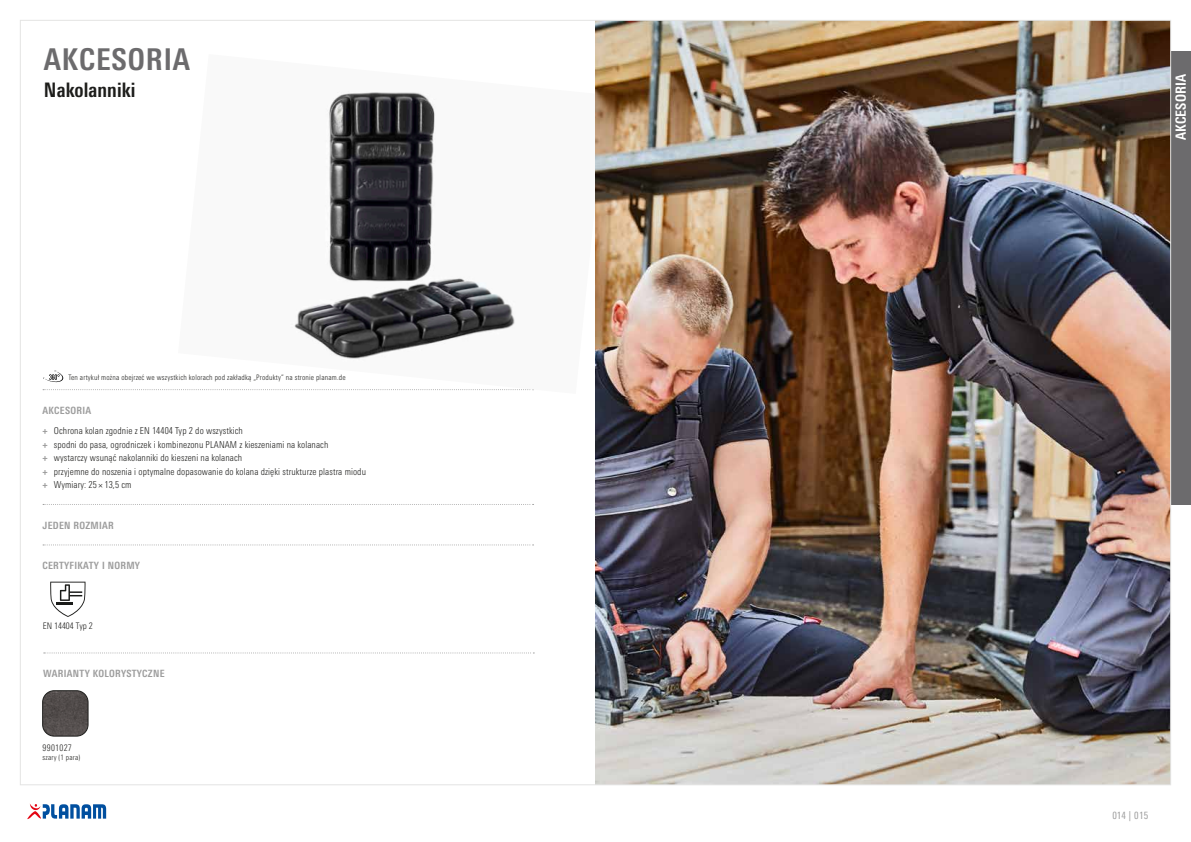
<style>
.page{position:relative;width:1191px;height:842px;background:#fff}
.page>*{position:absolute;margin:0;border:0;box-sizing:border-box;transform-origin:0 0}
.t1{font:700 condensed 30px "Univers Next Pro";letter-spacing:.03em;color:#6c6b6d}
.t2{font:700 condensed 20px "Univers Next Pro";letter-spacing:.005em;color:#1d1d1b}
.t3{font:700 condensed 14px "Univers Next Pro";letter-spacing:.005em;color:#fff}
.t4{font:700 condensed 10px "Univers Next Pro";letter-spacing:.03em;color:#9d9d9d}
.t5{font:condensed 10px "Univers Next Pro";letter-spacing:.025em;color:#9d9d9d}
.t6{font:300 condensed 9.5px/13.5px "Univers Next Pro";letter-spacing:.01em;color:#1d1d1b}
.t7{font:300 condensed 9px "Univers Next Pro";color:#1d1d1b}
.t8{font:300 condensed 9px "Univers Next Pro";letter-spacing:.035em;color:#1d1d1b}
.t9{font:300 condensed 7.5px "Univers Next Pro";letter-spacing:.025em;color:#1d1d1b}
.s1{font-weight:700;color:#9d9d9d}
</style>
<div class="page">
<svg style="left:43px;top:389px;width:135px;height:1px"></svg>
<svg style="left:43px;top:504px;width:490px;height:1px"></svg>
<svg style="left:43px;top:544px;width:490px;height:1px"></svg>
<svg style="left:44px;top:652px;width:490px;height:1px"></svg>
<img style="left:43px;top:691px;width:45px;height:45px">
<div style="left:43px;top:691px;width:45px;height:45px;border:1px solid #1d1d1b;border-radius:12px"></div>
<svg style="left:43px;top:371px;width:20px;height:12px"></svg>
<svg style="left:50px;top:582px;width:36px;height:35px"></svg>
<img style="left:179px;top:54px;width:417px;height:340px">
<img style="left:596px;top:22px;width:573px;height:761px">
<div style="left:1171px;top:51px;width:20px;height:454px;background:#6c6b6d"></div>
<svg style="left:27px;top:804px;width:79px;height:15px"></svg>
<h1 class="t1" style="left:44px;top:41px;width:148px">AKCESORIA</h1>
<h2 class="t2" style="left:44px;top:78px;width:93px">Nakolanniki</h2>
<p class="t9" style="left:68px;top:373px;width:279px">Ten artykuł można obejrzeć we wszystkich kolorach pod zakładką „Produkty” na stronie planam.de</p>
<p class="t4" style="left:43px;top:404px;width:50px">AKCESORIA</p>
<p class="t6" style="left:43px;top:424px;width:325px"><span class="s1">+</span> Ochrona kolan zgodnie z EN 14404 Typ 2 do wszystkich<br><span class="s1">+</span> spodni do pasa, ogrodniczek i kombinezonu PLANAM z kieszeniami na kolanach<br><span class="s1">+</span> wystarczy wsunąć nakolanniki do kieszeni na kolanach<br><span class="s1">+</span> przyjemne do noszenia i optymalne dopasowanie do kolana dzięki strukturze plastra miodu <span class="s1">+</span> Wymiary: 25 × 13,5 cm</p>
<p class="t4" style="left:43px;top:519px;width:73px">JEDEN ROZMIAR</p>
<p class="t4" style="left:42px;top:560px;width:99px">CERTYFIKATY I NORMY</p>
<p class="t7" style="left:43px;top:620px;width:52px">EN 14404 Typ 2</p>
<p class="t4" style="left:43px;top:668px;width:123px">WARIANTY KOLORYSTYCZNE</p>
<p class="t8" style="left:43px;top:743px;width:31px">9901027</p>
<p class="t9" style="left:43px;top:753px;width:39px">szary (1 para)</p>
<h3 class="t3" style="left:1172px;top:140px;width:67px;rotate:-90deg">AKCESORIA</h3>
<p class="t5" style="left:1112px;top:809px;width:38px">014 | 015</p>
</div>
